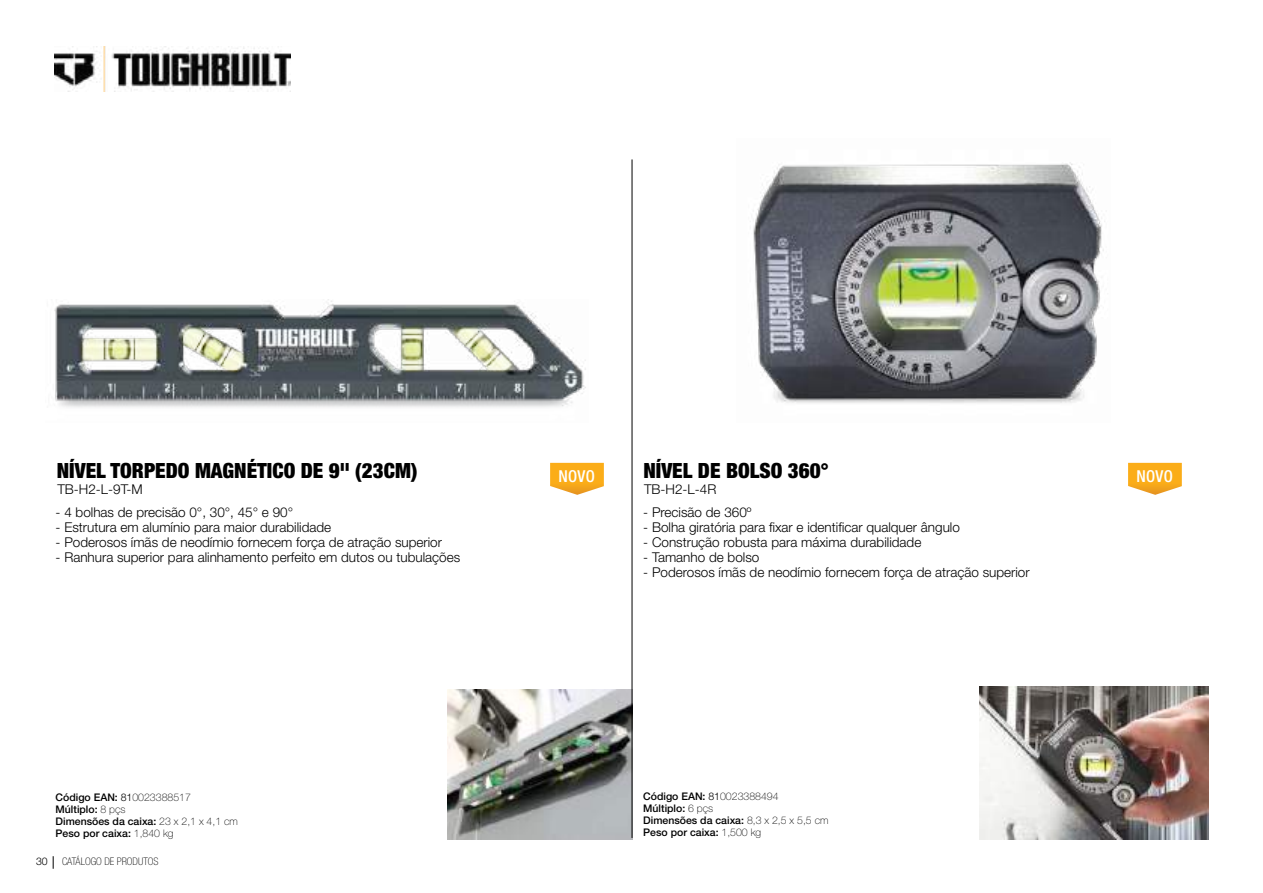
<style>
.page{position:relative;width:1263px;height:893px;background:#fff}
.page>*{position:absolute;margin:0;border:0;box-sizing:border-box;transform-origin:0 0}
.t1{font:900 condensed 21px "Helvetica Neue LT Std";color:#000}
.t2{font:500 condensed 16.5px "Helvetica Neue LT Std";letter-spacing:.02em;color:#fff}
.t3{font:300 13.5px "Helvetica Neue LT Std";color:#000}
.t4{font:500 10.5px/12px "Helvetica Neue LT Std";color:#000}
.t5{font:100 condensed 10.5px "Helvetica Neue LT Std";color:#000}
.t6{font:300 10.5px "Helvetica Neue LT Std";color:#000}
.s1{font-weight:300}
.s2{font-weight:100}
</style>
<div class="page">
<img style="left:54px;top:46px;width:237px;height:46px">
<svg style="left:53px;top:856px;width:1px;height:13px"></svg>
<img style="left:448px;top:690px;width:184px;height:149px">
<img style="left:979px;top:686px;width:230px;height:153px">
<hr style="left:632px;top:159px;width:1px;height:679px;background:#000">
<img style="left:54px;top:301px;width:532px;height:107px">
<img style="left:753px;top:162px;width:352px;height:241px">
<svg style="left:550px;top:463px;width:54px;height:32px;background:#f9b63a"></svg>
<svg style="left:1128px;top:463px;width:54px;height:32px;background:#f9b63a"></svg>
<h1 class="t1" style="left:57px;top:457px;width:362px">NÍVEL TORPEDO MAGNÉTICO DE 9" (23CM)</h1>
<p class="t3" style="left:57px;top:481px;width:87px">TB-H2-L-9T-M</p>
<p class="t3" style="left:56px;top:504px;width:239px">- 4 bolhas de precisão 0°, 30°, 45° e 90°</p>
<p class="t3" style="left:56px;top:519px;width:277px">- Estrutura em alumínio para maior durabilidade</p>
<p class="t3" style="left:56px;top:534px;width:388px">- Poderosos ímãs de neodímio fornecem força de atração superior</p>
<p class="t3" style="left:56px;top:549px;width:406px">- Ranhura superior para alinhamento perfeito em dutos ou tubulações</p>
<p class="t4" style="left:56px;top:791px;width:184px">Código EAN: <span class="s1">81</span><span class="s2">0023388517<br></span>Múltiplo: <span class="s2">8 pçs<br></span>Dimensões da caixa: <span class="s2">23 x 2,1 x 4,1 cm<br></span>Peso por caixa: <span class="s2">1,840 kg</span></p>
<p class="t6" style="left:36px;top:855px;width:13px">30</p>
<p class="t5" style="left:62px;top:855px;width:98px">CATÁLOGO DE PRODUTOS</p>
<h1 class="t1" style="left:643px;top:457px;width:187px">NÍVEL DE BOLSO 360°</h1>
<p class="t3" style="left:644px;top:481px;width:74px">TB-H2-L-4R</p>
<p class="t2" style="left:558px;top:467px;width:38px">NOVO</p>
<p class="t2" style="left:1136px;top:467px;width:38px">NOVO</p>
<p class="t3" style="left:643px;top:504px;width:110px">- Precisão de 360º</p>
<p class="t3" style="left:643px;top:519px;width:318px">- Bolha giratória para fixar e identificar qualquer ângulo</p>
<p class="t3" style="left:643px;top:534px;width:280px">- Construção robusta para máxima durabilidade</p>
<p class="t3" style="left:643px;top:549px;width:118px">- Tamanho de bolso</p>
<p class="t3" style="left:643px;top:564px;width:388px">- Poderosos ímãs de neodímio fornecem força de atração superior</p>
<p class="t4" style="left:643px;top:790px;width:187px">Código EAN: <span class="s1">81</span><span class="s2">0023388494<br></span>Múltiplo: <span class="s2">6 pçs<br></span>Dimensões da caixa: <span class="s2">8,3 x 2,5 x 5,5 cm<br></span>Peso por caixa: <span class="s2">1,500 kg</span></p>
</div>
